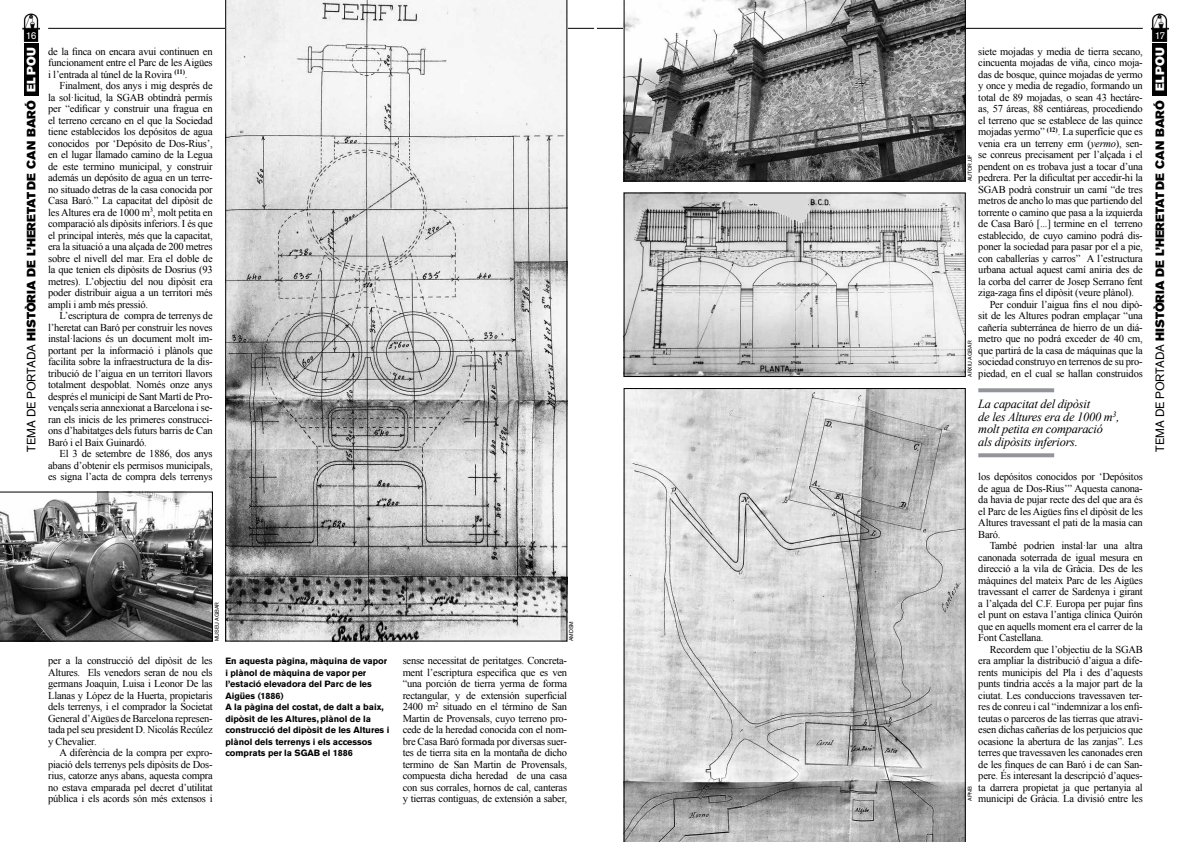
<style>
.page{position:relative;width:1191px;height:842px;background:#fff}
.page>*{position:absolute;margin:0;border:0;box-sizing:border-box;transform-origin:0 0}
.t1{font:italic 12.4px/12.4px "Times New Roman";letter-spacing:-.02em;color:#000}
.t2{font:12px "Akzidenz Grotesk BQ Super";color:#000}
.t3{font:12px "Akzidenz Grotesk BQ Super";letter-spacing:.015em;color:#fff}
.t4{font:10.5px/11.5px "Times New Roman";letter-spacing:-.02em;color:#000;text-align:justify}
.t5{font:10px "Akzidenz Grotesk BQ";color:#fff}
.t6{font:700 9px/11.5px "Akzidenz Grotesk BQ";color:#000}
.t7{font:5.5px "Akzidenz Grotesk BQ";color:#000}
.s1{font-style:italic}
.s2{font-family:"Akzidenz Grotesk BQ"}
</style>
<div class="page">
<img style="left:23px;top:13px;width:17px;height:29px">
<div style="left:24px;top:43px;width:14px;height:53px;background:#000"></div>
<hr style="left:597px;top:28px;width:545px;height:1px;background:#000">
<hr style="left:48px;top:28px;width:546px;height:1px;background:#000">
<img style="left:1151px;top:13px;width:17px;height:29px">
<div style="left:1152px;top:43px;width:14px;height:53px;background:#000"></div>
<svg style="left:624px;top:0;width:341px;height:181px;background:#878787"></svg>
<svg style="left:225px;top:0;width:342px;height:641px"></svg>
<svg style="left:0;top:492px;width:213px;height:149px"></svg>
<img style="left:626px;top:195px;width:337px;height:180px">
<div style="left:624px;top:193px;width:341px;height:184px;border:1px solid #000"></div>
<svg style="left:624px;top:388px;width:341px;height:454px;background:#c7c7c7"></svg>
<svg style="left:978px;top:388px;width:76px;height:4px"></svg>
<svg style="left:978px;top:453px;width:76px;height:4px"></svg>
<p class="t5" style="left:26px;top:30px;width:12px">16</p>
<p class="t5" style="left:1154px;top:30px;width:12px">17</p>
<p class="t4" style="left:48px;top:45px;width:166px">de la finca on encara avui continuen en funcionament entre el Parc de les Aigües i l’entrada al túnel de la Rovira <sup>(11)</sup>.</p>
<p class="t4" style="left:48px;top:80px;width:166px;text-indent:11px">Finalment, dos anys i mig després de la sol·licitud, la SGAB obtindrà permís per “edificar y construir una fragua en el terreno cercano en el que la Sociedad tiene establecidos los depósitos de agua conocidos por ‘Depósito de Dos-Rius’, en el lugar llamado camino de la Legua de este termino municipal, y construir además un depósito de agua en un terre&shy;no situado detras de la casa conocida por Casa Baró.” La capacitat del dipòsit de les Altures era de 1000 m<sup>3</sup>, molt petita en comparació als dipòsits inferiors. I és que el principal interès, més que la capacitat, era la situació a una alçada de 200 metres sobre el nivell del mar. Era el doble de la que tenien els dipòsits de Dosrius (93 metres). L’objectiu del nou dipòsit era poder distribuir aigua a un territori més ampli i amb més pressió.</p>
<p class="t4" style="left:48px;top:310px;width:166px;text-indent:11px">L’escriptura de compra de terrenys de l’heretat can Baró per construir les noves instal·lacions és un document molt im&shy;portant per la informació i plànols que facilita sobre la infraestructura de la dis&shy;tribució de l’aigua en un territori llavors totalment despoblat. Només onze anys després el municipi de Sant Martí de Pro&shy;vençals seria annexionat a Barcelona i se&shy;ran els inicis de les primeres construcci&shy;ons d’habitatges dels futurs barris de Can Baró i el Baix Guinardó.</p>
<p class="t4" style="left:48px;top:448px;width:166px;text-indent:11px">El 3 de setembre de 1886, dos anys abans d’obtenir els permisos municipals, es signa l’acta de compra dels terrenys</p>
<p class="t4" style="left:978px;top:45px;width:166px">siete mojadas y media de tierra secano,</p>
<p class="t4" style="left:978px;top:57px;width:166px">cincuenta mojadas de viña, cinco moja-</p>
<p class="t4" style="left:978px;top:68px;width:166px">das de bosque, quince mojadas de yermo</p>
<p class="t4" style="left:978px;top:80px;width:166px">y once y media de regadío, formando un</p>
<p class="t4" style="left:978px;top:91px;width:166px">total de 89 mojadas, o sean 43 hectáre-</p>
<p class="t4" style="left:978px;top:103px;width:166px">as, 57 áreas, 88 centiáreas, procediendo</p>
<p class="t4" style="left:978px;top:114px;width:166px">el terreno que se establece de las quince</p>
<p class="t4" style="left:978px;top:126px;width:166px">mojadas yermo” <sup>(12)</sup>. La superfície que es</p>
<p class="t4" style="left:978px;top:137px;width:166px">venia era un terreny erm (<span class="s1">yermo</span>), sen-</p>
<p class="t4" style="left:978px;top:149px;width:166px">se conreus precisament per l’alçada i el</p>
<p class="t4" style="left:978px;top:160px;width:166px">pendent on es trobava just a tocar d’una</p>
<p class="t4" style="left:978px;top:172px;width:166px">pedrera. Per la dificultat per accedir-hi la</p>
<p class="t4" style="left:978px;top:183px;width:166px">SGAB podrà construir un camí “de tres</p>
<p class="t4" style="left:978px;top:195px;width:166px">metros de ancho lo mas que partiendo del</p>
<p class="t4" style="left:978px;top:206px;width:166px">torrente o camino que pasa a la izquierda</p>
<p class="t4" style="left:978px;top:218px;width:166px">de Casa Baró [...] termine en el terreno</p>
<p class="t4" style="left:978px;top:229px;width:166px">establecido, de cuyo camino podrá dis-</p>
<p class="t4" style="left:978px;top:241px;width:166px">poner la sociedad para pasar por el a pie,</p>
<p class="t4" style="left:978px;top:252px;width:166px">con caballerías y carros” A l’estructura</p>
<p class="t4" style="left:978px;top:264px;width:166px">urbana actual aquest camí aniria des de</p>
<p class="t4" style="left:978px;top:275px;width:166px">la corba del carrer de Josep Serrano fent</p>
<p class="t4" style="left:978px;top:287px;width:157px">ziga-zaga fins el dipòsit (veure plànol).</p>
<p class="t4" style="left:989px;top:298px;width:155px">Per conduir l’aigua fins el nou dipò-</p>
<p class="t4" style="left:978px;top:310px;width:166px">sit de les Altures podran emplaçar “una</p>
<p class="t4" style="left:978px;top:321px;width:166px">cañería subterránea de hierro de un diá-</p>
<p class="t4" style="left:978px;top:333px;width:166px">metro que no podrá exceder de 40 cm,</p>
<p class="t4" style="left:978px;top:344px;width:166px">que partirá de la casa de máquinas que la</p>
<p class="t4" style="left:978px;top:356px;width:166px">sociedad construyo en terrenos de su pro-</p>
<p class="t4" style="left:978px;top:367px;width:166px">piedad, en el cual se hallan construidos</p>
<p class="t3" style="left:24px;top:92px;width:46px;rotate:-90deg">EL POU</p>
<p class="t3" style="left:1152px;top:91px;width:45px;rotate:-90deg">EL POU</p>
<p class="t2" style="left:24px;top:452px;width:353px;rotate:-90deg"><span class="s2">TEMA DE PORTADA</span> HISTÒRIA DE L’HERETAT DE CAN BARÓ</p>
<p class="t2" style="left:1152px;top:452px;width:353px;rotate:-90deg"><span class="s2">TEMA DE PORTADA</span> HISTÒRIA DE L’HERETAT DE CAN BARÓ</p>
<p class="t7" style="left:966px;top:181px;width:28px;rotate:-90deg">autor JJF</p>
<p class="t7" style="left:966px;top:377px;width:38px;rotate:-90deg">arxiu AGBAR</p>
<p class="t1" style="left:978px;top:398px;width:143px">La capacitat del dipòsit<br>de les Altures era de 1000 m<sup>3</sup>, molt petita en comparació als dipòsits inferiors.</p>
<p class="t4" style="left:978px;top:471px;width:166px">los depósitos conocidos por ‘Depósitos de agua de Dos-Rius’” Aquesta canona&shy;da havia de pujar recte des del que ara és el Parc de les Aigües fins el dipòsit de les Altures travessant el pati de la masia can Baró.</p>
<p class="t4" style="left:978px;top:540px;width:166px;text-indent:11px">També podrien instal·lar una altra canonada soterrada de igual mesura en direcció a la vila de Gràcia. Des de les màquines del mateix Parc de les Aigües travessant el carrer de Sardenya i girant a l’alçada del C.F. Europa per pujar fins el punt on estava l’antiga clínica Quirón que en aquells moment era el carrer de la Font Castellana.</p>
<p class="t4" style="left:978px;top:643px;width:166px;text-indent:11px">Recordem que l’objectiu de la SGAB era ampliar la distribució d’aigua a dife&shy;rents municipis del Pla i des d’aquests punts tindria accés a la major part de la ciutat. Les conduccions travessaven ter&shy;res de conreu i cal “indemnizar a los enfi&shy;teutas o parceros de las tierras que atravi&shy;esen dichas cañerías de los perjuicios que ocasione la abertura de las zanjas”. Les terres que travessaven les canonades eren de les finques de can Baró i de can San&shy;pere. És interesant la descripció d’aques&shy;ta darrera propietat ja que pertanyia al municipi de Gràcia. La divisió entre les</p>
<p class="t7" style="left:214px;top:641px;width:41px;rotate:-90deg">Museu AGBAR</p>
<p class="t7" style="left:568px;top:641px;width:22px;rotate:-90deg">AMDSM</p>
<p class="t4" style="left:403px;top:655px;width:166px">sense necessitat de peritatges. Concreta&shy;ment l’escriptura especifica que es ven “una porción de tierra yerma de forma rectangular, y de extensión superficial 2400 m<sup>2</sup> situado en el término de San Martin de Provensals, cuyo terreno pro&shy;cede de la heredad conocida con el nom&shy;bre Casa Baró formada por diversas suer&shy;tes de tierra sita en la montaña de dicho termino de San Martin de Provensals, compuesta dicha heredad de una casa con sus corrales, hornos de cal, canteras y tierras contiguas, de extensión a saber,</p>
<p class="t4" style="left:48px;top:655px;width:166px">per a la construcció del dipòsit de les Altures. Els venedors seran de nou els germans Joaquin, Luisa i Leonor De las Llanas y López de la Huerta, propietaris dels terrenys, i el comprador la Societat General d’Aigües de Barcelona represen&shy;tada pel seu president D. Nicolás Recúlez y Chevalier.</p>
<p class="t4" style="left:48px;top:747px;width:166px;text-indent:11px">A diferència de la compra per expro&shy;piació dels terrenys pels dipòsits de Dos&shy;rius, catorze anys abans, aquesta compra no estava emparada pel decret d’utilitat pública i els acords són més extensos i</p>
<p class="t6" style="left:225px;top:655px;width:165px">En aquesta pàgina, màquina de vapor i plànol de màquina de vapor per l’estació elevadora del Parc de les<br>Aigües (1886)<br>A la pàgina del costat, de dalt a baix, dipòsit de les Altures, plànol de la construcció del dipòsit de les Altures i plànol dels terrenys i els accessos comprats per la SGAB el 1886</p>
<p class="t7" style="left:966px;top:801px;width:16px;rotate:-90deg">APNB</p>
</div>
